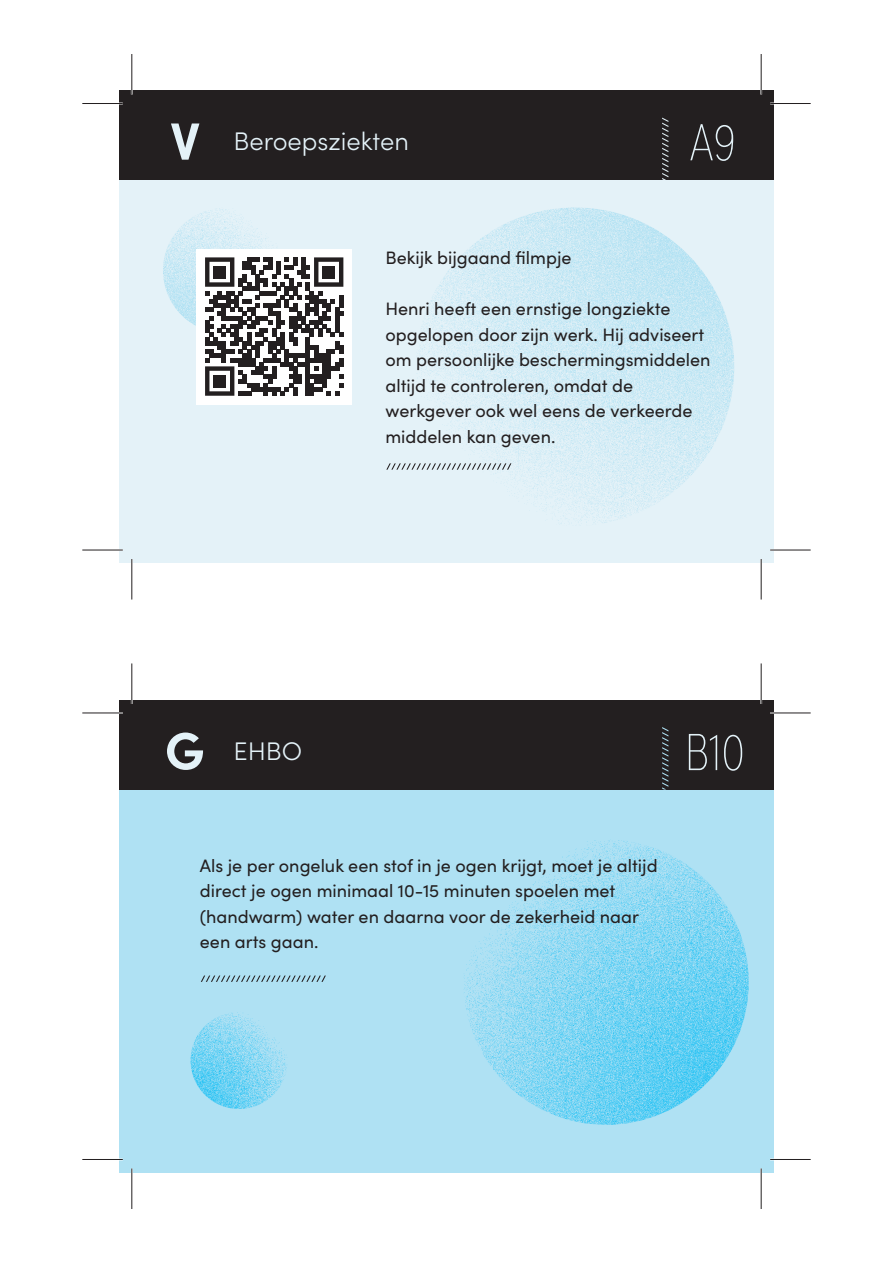
<style>
.page{position:relative;width:893px;height:1263px;background:#fff}
.page>*{position:absolute;margin:0;border:0;box-sizing:border-box;transform-origin:0 0}
.t1{font:200 52.5px "Sofia Pro Condensed";color:#e4f2f8}
.t2{font:300 25.5px "Sofia Pro";color:#e4f2f8}
.t3{font:18px/25.5px "Sofia Pro";color:#231f20}
.s1{font-weight:700;font-size:52.5px}
</style>
<div class="page">
<div style="left:119px;top:91px;width:655px;height:471px;background:#e4f2f8"></div>
<img style="left:163px;top:207px;width:126px;height:127px;border-radius:63px">
<img style="left:416px;top:207px;width:318px;height:319px;border-radius:159px">
<div style="left:119px;top:91px;width:655px;height:89px;background:#231f20"></div>
<svg style="left:662px;top:118px;width:6px;height:62px"></svg>
<svg style="left:386px;top:463px;width:125px;height:7px"></svg>
<div style="left:197px;top:249px;width:155px;height:155px;background:#fff"></div>
<svg style="left:205px;top:257px;width:138px;height:139px"></svg>
<div style="left:213px;top:266px;width:13px;height:12px;background:#231f20"></div>
<div style="left:322px;top:266px;width:13px;height:12px;background:#231f20"></div>
<div style="left:213px;top:375px;width:13px;height:12px;background:#231f20"></div>
<hr style="left:82px;top:549px;width:41px;height:2px;background:#fff">
<hr style="left:770px;top:549px;width:41px;height:2px;background:#fff">
<hr style="left:131px;top:54px;width:2px;height:41px;background:#fff">
<hr style="left:131px;top:559px;width:2px;height:40px;background:#fff">
<hr style="left:760px;top:54px;width:2px;height:41px;background:#fff">
<hr style="left:760px;top:559px;width:2px;height:40px;background:#fff">
<hr style="left:82px;top:103px;width:41px;height:1px;background:#231f20">
<hr style="left:770px;top:103px;width:41px;height:1px;background:#231f20">
<hr style="left:82px;top:550px;width:41px;height:1px;background:#231f20">
<hr style="left:770px;top:550px;width:41px;height:1px;background:#231f20">
<hr style="left:132px;top:54px;width:1px;height:41px;background:#231f20">
<hr style="left:132px;top:559px;width:1px;height:40px;background:#231f20">
<hr style="left:761px;top:54px;width:1px;height:41px;background:#231f20">
<hr style="left:761px;top:559px;width:1px;height:40px;background:#231f20">
<div style="left:119px;top:700px;width:655px;height:472px;background:#afe1f3"></div>
<svg style="left:201px;top:975px;width:125px;height:7px"></svg>
<img style="left:190px;top:1012px;width:98px;height:97px;border-radius:48px">
<img style="left:463px;top:839px;width:286px;height:286px;border-radius:143px">
<div style="left:119px;top:700px;width:655px;height:89px;background:#231f20"></div>
<svg style="left:662px;top:727px;width:6px;height:62px"></svg>
<hr style="left:82px;top:712px;width:41px;height:2px;background:#fff">
<hr style="left:770px;top:712px;width:41px;height:2px;background:#fff">
<hr style="left:82px;top:1158px;width:41px;height:2px;background:#fff">
<hr style="left:770px;top:1158px;width:41px;height:2px;background:#fff">
<hr style="left:131px;top:663px;width:2px;height:41px;background:#fff">
<hr style="left:131px;top:1168px;width:2px;height:41px;background:#fff">
<hr style="left:760px;top:663px;width:2px;height:41px;background:#fff">
<hr style="left:760px;top:1168px;width:2px;height:41px;background:#fff">
<hr style="left:82px;top:713px;width:41px;height:1px;background:#231f20">
<hr style="left:770px;top:713px;width:41px;height:1px;background:#231f20">
<hr style="left:82px;top:1159px;width:41px;height:1px;background:#231f20">
<hr style="left:770px;top:1159px;width:41px;height:1px;background:#231f20">
<hr style="left:132px;top:663px;width:1px;height:41px;background:#231f20">
<hr style="left:132px;top:1168px;width:1px;height:41px;background:#231f20">
<hr style="left:761px;top:663px;width:1px;height:41px;background:#231f20">
<hr style="left:761px;top:1168px;width:1px;height:41px;background:#231f20">
<h2 class="t2" style="left:170px;top:123px;width:240px"><span class="s1">V</span> Beroepsziekten</h2>
<h1 class="t1" style="left:690px;top:104px;width:48px">A9</h1>
<p class="t3" style="left:385px;top:244px;width:188px">Bekijk bijgaand filmpje</p>
<p class="t3" style="left:385px;top:295px;width:326px">Henri heeft een ernstige longziekte opgelopen door zijn werk. Hij adviseert om persoonlijke beschermingsmiddelen altijd te controleren, omdat de werkgever ook wel eens de verkeerde middelen kan geven.</p>
<h2 class="t2" style="left:165px;top:732px;width:139px"><span class="s1">G</span> EHBO</h2>
<h1 class="t1" style="left:685px;top:714px;width:62px">B10</h1>
<p class="t3" style="left:200px;top:852px;width:459px">Als je per ongeluk een stof in je ogen krijgt, moet je altijd direct je ogen minimaal 10-15 minuten spoelen met (handwarm) water en daarna voor de zekerheid naar een arts gaan.</p>
</div>
